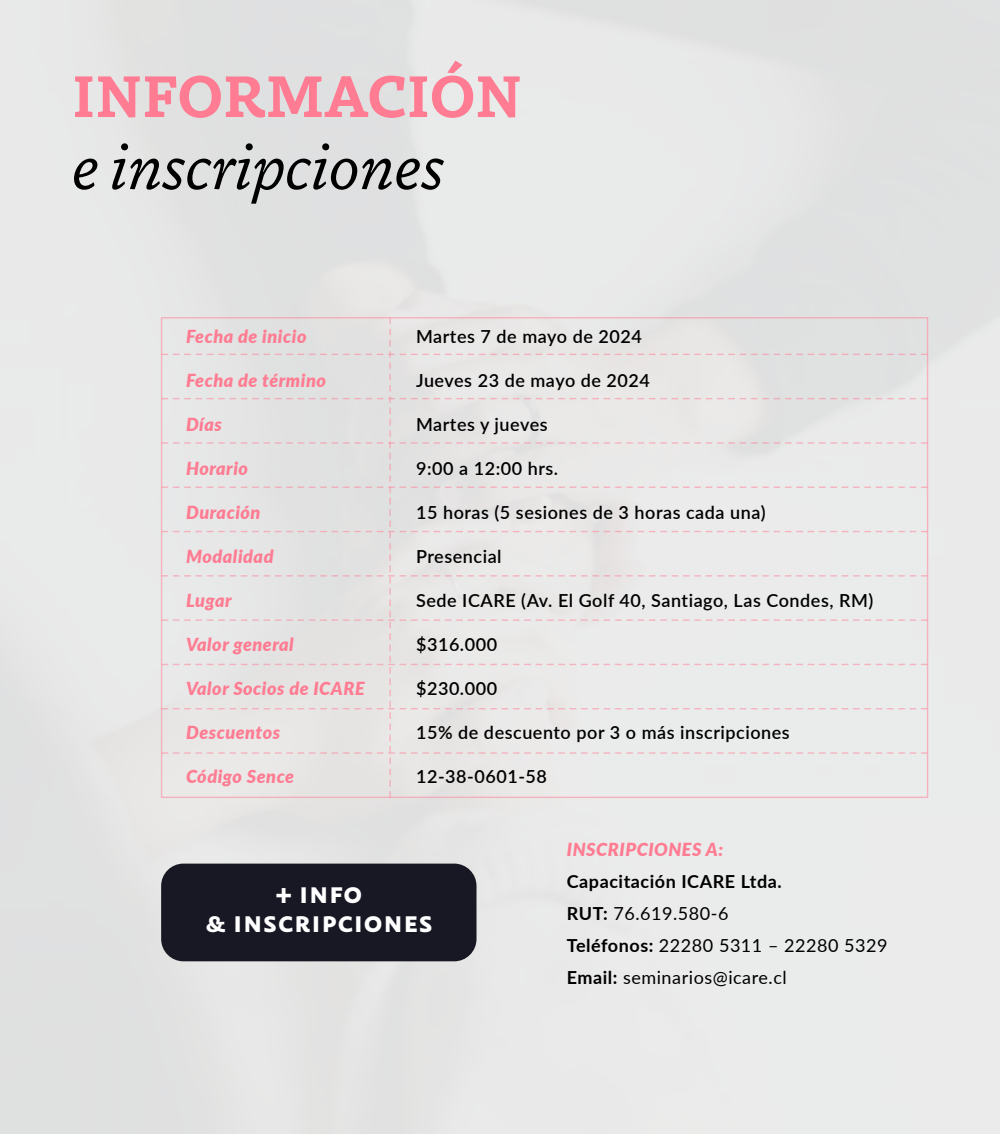
<style>
.page{position:relative;width:1000px;height:1134px;background:#fff}
.page>*{position:absolute;margin:0;border:0;box-sizing:border-box;transform-origin:0 0}
.t1{font:italic 60px "Dovetail MVB";color:#000}
.t2{font:700 60px "Dovetail MVB";letter-spacing:.005em;color:#ff7c92}
.t3{font:700 29.6px/29.6px "Carolineale";letter-spacing:.02em;color:#fff;text-align:center}
.t4{font:600 18px "Lato";letter-spacing:.03em;color:#000}
.t5{font:italic 900 18px "Lato";letter-spacing:.03em;color:#ff7c92}
.t6{font:18px/32px "Lato";letter-spacing:.03em;color:#000}
.s1{font-weight:700}
</style>
<div class="page">
<img style="left:0;top:0;width:1000px;height:1134px">
<svg style="left:162px;top:318px;width:765px;height:479px;background:#e7e6e5"></svg>
<div style="left:161px;top:864px;width:316px;height:97px;background:#181824;border-radius:22px"></div>
<h1 class="t2" style="left:72px;top:51px;width:451px">INFORMACIÓN</h1>
<h1 class="t1" style="left:72px;top:125px;width:374px">e inscripciones</h1>
<p class="t5" style="left:186px;top:323px;width:122px">Fecha de inicio</p>
<p class="t5" style="left:186px;top:367px;width:141px">Fecha de término</p>
<p class="t5" style="left:186px;top:411px;width:37px">Días</p>
<p class="t5" style="left:186px;top:455px;width:64px">Horario</p>
<p class="t5" style="left:186px;top:499px;width:76px">Duración</p>
<p class="t5" style="left:186px;top:543px;width:89px">Modalidad</p>
<p class="t5" style="left:186px;top:587px;width:47px">Lugar</p>
<p class="t5" style="left:186px;top:631px;width:109px">Valor general</p>
<p class="t5" style="left:186px;top:675px;width:180px">Valor Socios de ICARE</p>
<p class="t5" style="left:186px;top:719px;width:96px">Descuentos</p>
<p class="t5" style="left:186px;top:763px;width:110px">Código Sence</p>
<p class="t4" style="left:416px;top:323px;width:227px">Martes 7 de mayo de 2024</p>
<p class="t4" style="left:416px;top:367px;width:235px">Jueves 23 de mayo de 2024</p>
<p class="t4" style="left:416px;top:411px;width:133px">Martes y jueves</p>
<p class="t4" style="left:416px;top:455px;width:144px">9:00 a 12:00 hrs.</p>
<p class="t4" style="left:416px;top:499px;width:351px">15 horas (5 sesiones de 3 horas cada una)</p>
<p class="t4" style="left:416px;top:543px;width:87px">Presencial</p>
<p class="t4" style="left:416px;top:587px;width:459px">Sede ICARE (Av. El Golf 40, Santiago, Las Condes, RM)</p>
<p class="t4" style="left:416px;top:631px;width:83px">$316.000</p>
<p class="t4" style="left:416px;top:675px;width:83px">$230.000</p>
<p class="t4" style="left:416px;top:719px;width:375px">15% de descuento por 3 o más inscripciones</p>
<p class="t4" style="left:416px;top:763px;width:132px">12-38-0601-58</p>
<h2 class="t3" style="left:206px;top:878px;width:229px">+ info<br>&amp; inscripciones</h2>
<p class="t5" style="left:567px;top:835px;width:158px">INSCRIPCIONES A:</p>
<p class="t6" style="left:567px;top:864px;width:322px"><span class="s1">Capacitación ICARE Ltda.<br>RUT:</span> 76.619.580-6<br><span class="s1">Teléfonos:</span> 22280 5311 – 22280 5329<br><span class="s1">Email:</span> seminarios@icare.cl</p>
</div>
